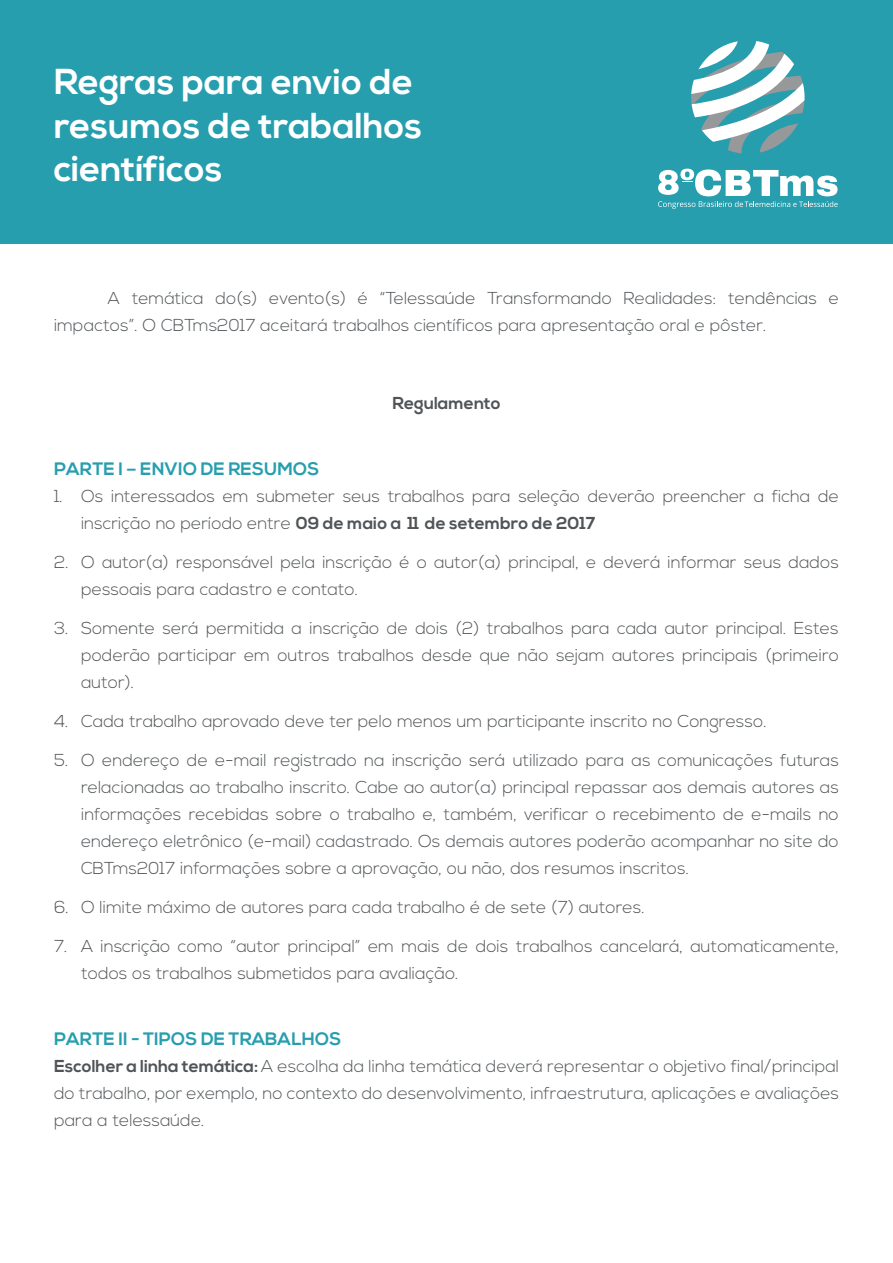
<style>
.page{position:relative;width:893px;height:1263px;background:#fff}
.page>*{position:absolute;margin:0;border:0;box-sizing:border-box;transform-origin:0 0}
.t1{font:700 36px/43.2px "Nexa";color:#fff}
.t2{font:700 18px "Nexa";color:#279eae}
.t3{font:300 17.25px/27px "Nexa";color:#505457}
.t4{font:700 17.25px "Nexa";color:#505457}
.s1{font-weight:700}
</style>
<div class="page">
<div style="left:0;top:0;width:893px;height:243px;background:#279eae"></div>
<svg style="left:691px;top:41px;width:114px;height:113px"></svg>
<svg style="left:658px;top:169px;width:180px;height:40px"></svg>
<h1 class="t1" style="left:54px;top:62px;width:370px">Regras para envio de resumos de trabalhos científicos</h1>
<p class="t3" style="left:54px;top:286px;width:786px;text-indent:54px">A temática do(s) evento(s) é “Telessaúde Transformando Realidades: tendências e impactos”. O CBTms2017 aceitará trabalhos científicos para apresentação oral e pôster.</p>
<p class="t4" style="left:392px;top:393px;width:110px">Regulamento</p>
<p class="t2" style="left:54px;top:459px;width:267px">PARTE I – ENVIO DE RESUMOS</p>
<p class="t3" style="left:81px;top:484px;width:759px;text-indent:-27px">1. Os interessados em submeter seus trabalhos para seleção deverão preencher a ficha de inscrição no período entre <span class="s1">09 de maio a 11 de setembro de 2017</span></p>
<p class="t3" style="left:571px;top:511px;width:5px">.</p>
<p class="t3" style="left:81px;top:550px;width:759px;text-indent:-27px">2. O autor(a) responsável pela inscrição é o autor(a) principal, e deverá informar seus dados pessoais para cadastro e contato.</p>
<p class="t3" style="left:81px;top:616px;width:759px;text-align:justify;text-indent:-27px">3. Somente será permitida a inscrição de dois (2) trabalhos para cada autor principal. Estes poderão participar em outros trabalhos desde que não sejam autores principais (primeiro autor).</p>
<p class="t3" style="left:54px;top:709px;width:714px">4. Cada trabalho aprovado deve ter pelo menos um participante inscrito no Congresso.</p>
<p class="t3" style="left:81px;top:748px;width:760px;text-align:justify;text-indent:-27px">5. O endereço de e-mail registrado na inscrição será utilizado para as comunicações futuras relacionadas ao trabalho inscrito. Cabe ao autor(a) principal repassar aos demais autores as informações recebidas sobre o trabalho e, também, verificar o recebimento de e-mails no endereço eletrônico (e-mail) cadastrado. Os demais autores poderão acompanhar no site do CBTms2017 informações sobre a aprovação, ou não, dos resumos inscritos.</p>
<p class="t3" style="left:54px;top:894px;width:592px">6. O limite máximo de autores para cada trabalho é de sete (7) autores.</p>
<p class="t3" style="left:81px;top:933px;width:759px;text-indent:-27px">7. A inscrição como “autor principal” em mais de dois trabalhos cancelará, automaticamente, todos os trabalhos submetidos para avaliação.</p>
<p class="t2" style="left:54px;top:1029px;width:289px">PARTE II - TIPOS DE TRABALHOS</p>
<p class="t3" style="left:54px;top:1054px;width:787px;text-align:justify"><span class="s1">Escolher a linha temática:</span> A escolha da linha temática deverá representar o objetivo final/principal do trabalho, por exemplo, no contexto do desenvolvimento, infraestrutura, aplicações e avaliações para a telessaúde.</p>
</div>
